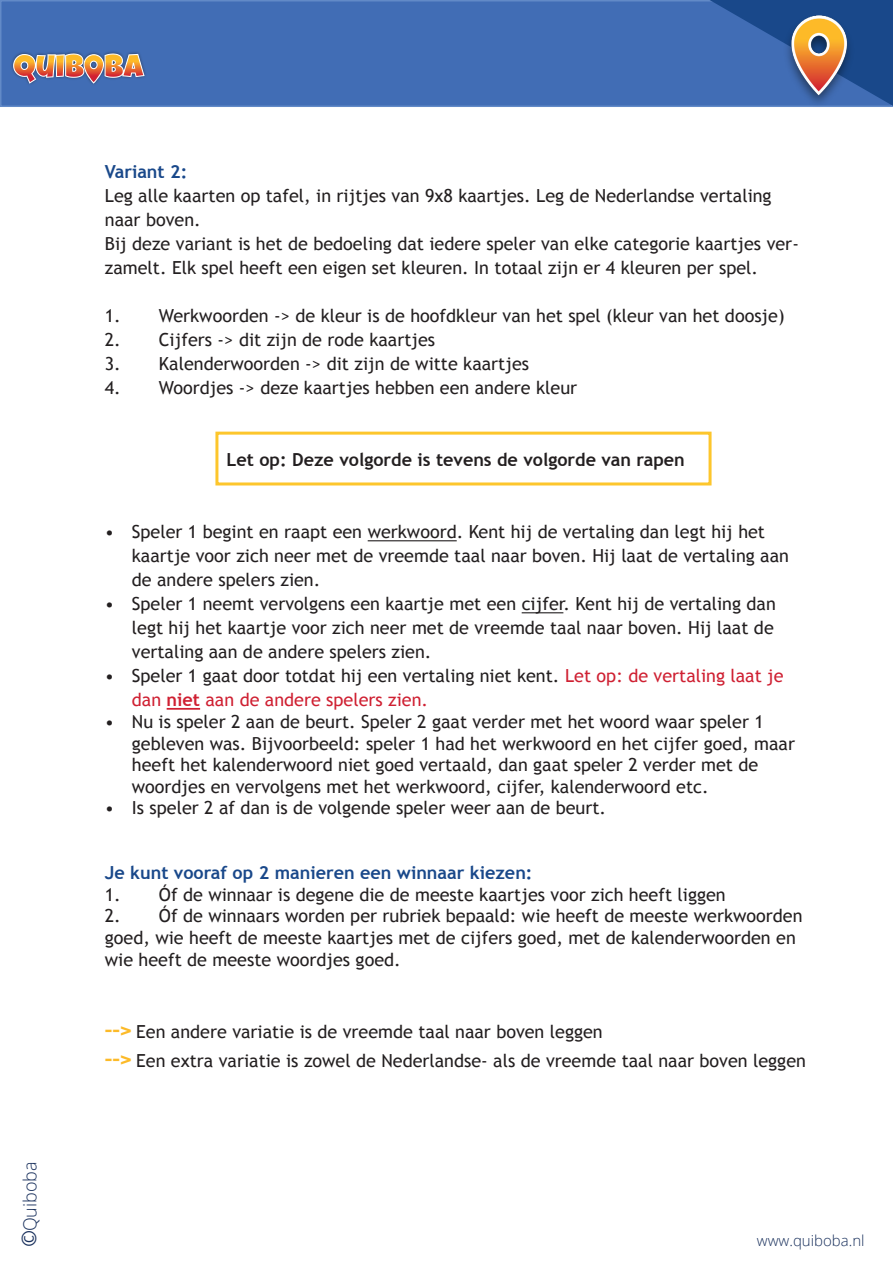
<style>
.page{position:relative;width:893px;height:1263px;background:#fff}
.page>*{position:absolute;margin:0;border:0;box-sizing:border-box;transform-origin:0 0}
.t1{font:18px/24px "Trebuchet MS";color:#231f20}
.t2{font:18px/24px "Trebuchet MS";color:#cf2032}
.t3{font:700 18px "Trebuchet MS";color:#19488a}
.t4{font:700 18px "Trebuchet MS";color:#231f20}
.t5{font:300 18px "Open Sans";color:#1a315d}
.t6{font:300 15px "Open Sans";color:#1a315d}
.s1{font-family:"Trebuchet MS";font-weight:400;font-size:22.5px}
.s2{color:#231f20}
.s3{font-weight:700}
.s4{font-family:"Wendy One";font-size:24px;color:#fcba28}
</style>
<div class="page">
<div style="left:0;top:0;width:893px;height:107px;background:#416db5;border:2px solid #628ac7"></div>
<svg style="left:700px;top:0;width:193px;height:107px"></svg>
<img style="left:777px;top:9px;width:84px;height:98px">
<div style="left:10px;top:50px;width:137px;height:36px;background:#231f20;opacity:.75"></div>
<svg style="left:13px;top:53px;width:132px;height:31px"></svg>
<hr style="left:368px;top:540px;width:89px;height:1px;background:#231f20">
<hr style="left:522px;top:612px;width:41px;height:1px;background:#231f20">
<hr style="left:167px;top:708px;width:33px;height:2px;background:#cf2032">
<div style="left:215px;top:432px;width:496px;height:53px;border:3px solid #fdc62c"></div>
<p class="t5" style="left:18px;top:1247px;width:87px;rotate:-90deg"><span class="s1">©</span>Quiboba</p>
<p class="t3" style="left:105px;top:161px;width:84px">Variant 2:</p>
<p class="t1" style="left:105px;top:184px;width:696px">Leg alle kaarten op tafel, in rijtjes van 9x8 kaartjes. Leg de Nederlandse vertaling naar boven.<br>Bij deze variant is het de bedoeling dat iedere speler van elke categorie kaartjes ver&shy;zamelt. Elk spel heeft een eigen set kleuren. In totaal zijn er 4 kleuren per spel.</p>
<p class="t1" style="left:105px;top:304px;width:681px">1. Werkwoorden -&gt; de kleur is de hoofdkleur van het spel (kleur van het doosje)</p>
<p class="t1" style="left:105px;top:328px;width:332px">2. Cijfers -&gt; dit zijn de rode kaartjes</p>
<p class="t1" style="left:105px;top:352px;width:426px">3. Kalenderwoorden -&gt; dit zijn de witte kaartjes</p>
<p class="t1" style="left:105px;top:376px;width:474px">4. Woordjes -&gt; deze kaartjes hebben een andere kleur</p>
<p class="t4" style="left:227px;top:449px;width:460px">Let op: Deze volgorde is tevens de volgorde van rapen</p>
<p class="t1" style="left:132px;top:520px;width:659px;text-indent:-27px">• Speler 1 begint en raapt een werkwoord. Kent hij de vertaling dan legt hij het kaartje voor zich neer met de vreemde taal naar boven. Hij laat de vertaling aan de andere spelers zien.</p>
<p class="t1" style="left:132px;top:592px;width:645px;text-align:justify;text-indent:-27px">• Speler 1 neemt vervolgens een kaartje met een cijfer. Kent hij de vertaling dan legt hij het kaartje voor zich neer met de vreemde taal naar boven. Hij laat de vertaling aan de andere spelers zien.</p>
<p class="t2" style="left:132px;top:664px;width:653px;text-indent:-27px"><span class="s2">• Speler 1 gaat door totdat hij een vertaling niet kent.</span> Let op: de vertaling laat je dan <span class="s3">niet</span> aan de andere spelers zien.</p>
<p class="t1" style="left:132px;top:711px;width:665px;line-height:21.6px;text-indent:-27px">• Nu is speler 2 aan de beurt. Speler 2 gaat verder met het woord waar speler 1 gebleven was. Bijvoorbeeld: speler 1 had het werkwoord en het cijfer goed, maar heeft het kalenderwoord niet goed vertaald, dan gaat speler 2 verder met de woordjes en vervolgens met het werkwoord, cijfer, kalenderwoord etc.</p>
<p class="t1" style="left:105px;top:796px;width:503px">• Is speler 2 af dan is de volgende speler weer aan de beurt.</p>
<p class="t3" style="left:105px;top:862px;width:429px">Je kunt vooraf op 2 manieren een winnaar kiezen:</p>
<p class="t1" style="left:105px;top:883px;width:622px">1. Óf de winnaar is degene die de meeste kaartjes voor zich heeft liggen</p>
<p class="t1" style="left:105px;top:905px;width:699px;line-height:21.6px">2. Óf de winnaars worden per rubriek bepaald: wie heeft de meeste werkwoorden goed, wie heeft de meeste kaartjes met de cijfers goed, met de kalenderwoorden en wie heeft de meeste woordjes goed.</p>
<p class="t1" style="left:105px;top:1017px;width:703px;line-height:28.8px"><span class="s4">--&gt;</span> Een andere variatie is de vreemde taal naar boven leggen<br><span class="s4">--&gt;</span> Een extra variatie is zowel de Nederlandse- als de vreemde taal naar boven leggen</p>
<p class="t6" style="left:757px;top:1230px;width:109px">www.quiboba.nl</p>
</div>
